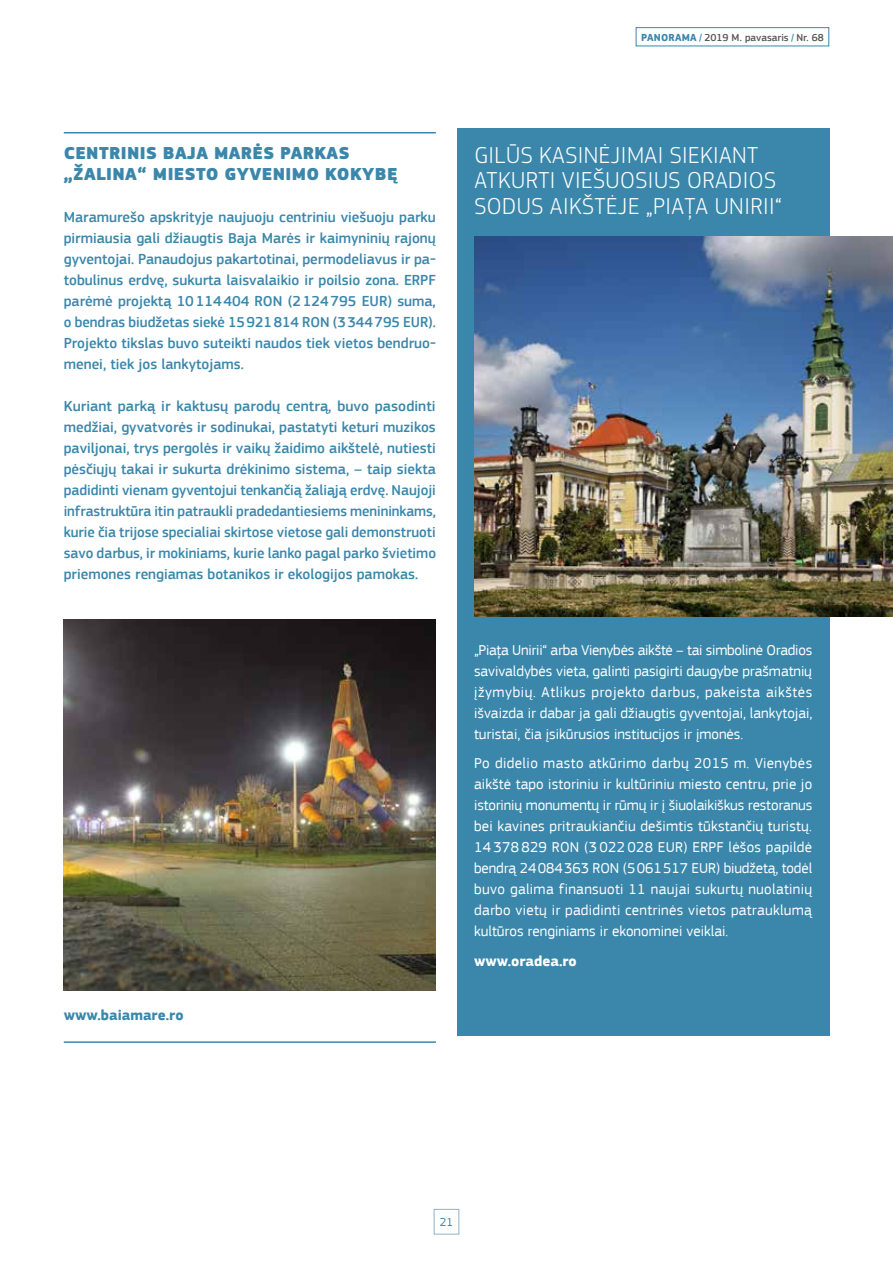
<style>
.page{position:relative;width:893px;height:1263px;background:#fff}
.page>*{position:absolute;margin:0;border:0;box-sizing:border-box;transform-origin:0 0}
.t1{font:300 24px/25.5px "EC Square Sans Pro";letter-spacing:.02em;color:#fff}
.t2{font:900 18px/21px "EC Square Sans Pro";letter-spacing:.02em;color:#3a87ab}
.t3{font:500 15px/21px "EC Square Sans Pro";color:#3a87ab;text-align:justify}
.t4{font:15px/21px "EC Square Sans Pro";color:#fff;text-align:justify}
.t5{font:700 15px "EC Square Sans Pro";color:#3a87ab}
.t6{font:700 15px "EC Square Sans Pro";color:#fff}
.t7{font:12px "EC Square Sans Pro";color:#3a87ab}
.t8{font:500 10.5px "EC Square Sans Pro";color:#575756}
.s1{font-weight:700;color:#3a87ab}
.s2{color:#3a87ab}
</style>
<div class="page">
<div style="left:457px;top:128px;width:372px;height:907px;background:#3a87ab"></div>
<img style="left:474px;top:236px;width:419px;height:381px">
<hr style="left:64px;top:132px;width:372px;height:1px;background:#3a87ab">
<hr style="left:64px;top:1041px;width:372px;height:2px;background:#3a87ab">
<img style="left:64px;top:620px;width:372px;height:371px">
<div style="left:434px;top:1209px;width:25px;height:25px;border:1px solid #8eb3cd"></div>
<div style="left:636px;top:27px;width:193px;height:19px;border:1px solid #3a87ab"></div>
<p class="t8" style="left:641px;top:31px;width:184px"><span class="s1">PANORAMA</span> <span class="s2">/</span> 2019 M. pavasaris <span class="s2">/</span> Nr. 68</p>
<p class="t2" style="left:64px;top:143px;width:335px">CENTRINIS BAJA MARĖS PARKAS „ŽALINA“ MIESTO GYVENIMO KOKYBĘ</p>
<p class="t3" style="left:64px;top:207px;width:374px">Maramurešo apskrityje naujuoju centriniu viešuoju parku pirmiausia gali džiaugtis Baja Marės ir kaimyninių rajonų gyventojai. Panaudojus pakartotinai, permodeliavus ir pa&shy;tobulinus erdvę, sukurta laisvalaikio ir poilsio zona. ERPF parėmė projektą 10114404 RON (2124795 EUR) suma, o bendras biudžetas siekė 15921814 RON (3344795 EUR).<br>Projekto tikslas buvo suteikti naudos tiek vietos bendruo&shy;menei, tiek jos lankytojams.</p>
<p class="t3" style="left:64px;top:396px;width:374px">Kuriant parką ir kaktusų parodų centrą, buvo pasodinti medžiai, gyvatvorės ir sodinukai, pastatyti keturi muzikos paviljonai, trys pergolės ir vaikų žaidimo aikštelė, nutiesti pėsčiųjų takai ir sukurta drėkinimo sistema, – taip siekta padidinti vienam gyventojui tenkančią žaliąją erdvę. Naujoji infrastruktūra itin patraukli pradedantiesiems menininkams, kurie čia trijose specialiai skirtose vietose gali demonstruoti savo darbus, ir mokiniams, kurie lanko pagal parko švietimo priemones rengiamas botanikos ir ekologijos pamokas.</p>
<p class="t5" style="left:64px;top:1006px;width:121px">www.baiamare.ro</p>
<h1 class="t1" style="left:474px;top:142px;width:309px">GILŪS KASINĖJIMAI SIEKIANT<br>ATKURTI VIEŠUOSIUS ORADIOS<br>SODUS AIKŠTĖJE „PIAȚA UNIRII“</h1>
<p class="t4" style="left:474px;top:639px;width:340px">„Piața Unirii“ arba Vienybės aikštė – tai simbolinė Oradios savivaldybės vieta, galinti pasigirti daugybe prašmatnių įžymybių. Atlikus projekto darbus, pakeista aikštės išvaizda ir dabar ja gali džiaugtis gyventojai, lankytojai, turistai, čia įsikūrusios institucijos ir įmonės.</p>
<p class="t4" style="left:474px;top:753px;width:340px">Po didelio masto atkūrimo darbų 2015 m. Vienybės aikštė tapo istoriniu ir kultūriniu miesto centru, prie jo istorinių monumentų ir rūmų ir į šiuolaikiškus restoranus bei kavines pritraukiančiu dešimtis tūkstančių turistų.<br>14 378 829 RON (3 022 028 EUR) ERPF lėšos papildė bendrą 24084363 RON (5061517 EUR) biudžetą, todėl buvo galima finansuoti 11 naujai sukurtų nuolatinių darbo vietų ir padidinti centrinės vietos patrauklumą kultūros renginiams ir ekonominei veiklai.</p>
<p class="t6" style="left:474px;top:952px;width:104px">www.oradea.ro</p>
<p class="t7" style="left:440px;top:1215px;width:15px">21</p>
</div>
